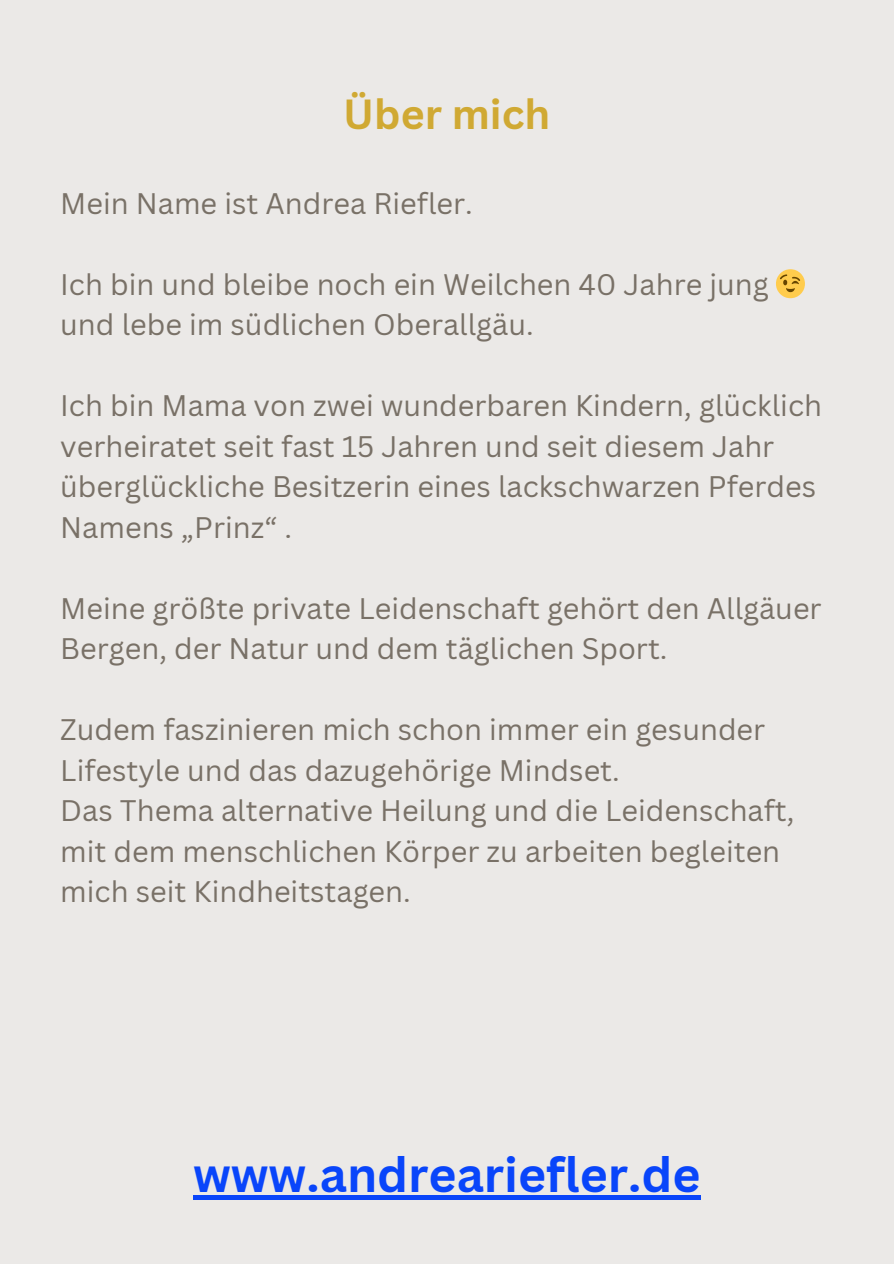
<style>
.page{position:relative;width:894px;height:1264px;background:#fff}
.page>*{position:absolute;margin:0;border:0;box-sizing:border-box;transform-origin:0 0}
.t1{font:700 48px "Canva Sans";color:#0945fa}
.t2{font:700 40.95px "Canva Sans";color:#d0a933}
.t3{font:28.95px/40.5px "Canva Sans";color:#797167}
</style>
<div class="page">
<div style="left:0;top:0;width:893px;height:1263px;background:#ebe9e7"></div>
<div style="left:193px;top:1194px;width:507px;height:5px;background:#0945fa"></div>
<h2 class="t2" style="left:343px;top:90px;width:208px">Über mich</h2>
<p class="t3" style="left:60px;top:183px;width:414px">Mein Name ist Andrea Riefler.</p>
<p class="t3" style="left:60px;top:264px;width:710px">Ich bin und bleibe noch ein Weilchen 40 Jahre jung und lebe im südlichen Oberallgäu.</p>
<p class="t3" style="left:60px;top:385px;width:763px">Ich bin Mama von zwei wunderbaren Kindern, glücklich verheiratet seit fast 15 Jahren und seit diesem Jahr überglückliche Besitzerin eines lackschwarzen Pferdes Namens „Prinz“ .</p>
<p class="t3" style="left:60px;top:588px;width:762px">Meine größte private Leidenschaft gehört den Allgäuer<br>Bergen, der Natur und dem täglichen Sport.</p>
<p class="t3" style="left:60px;top:709px;width:735px">Zudem faszinieren mich schon immer ein gesunder Lifestyle und das dazugehörige Mindset.<br>Das Thema alternative Heilung und die Leidenschaft, mit dem menschlichen Körper zu arbeiten begleiten mich seit Kindheitstagen.</p>
<h1 class="t1" style="left:193px;top:1145px;width:509px">www.andreariefler.de</h1>
</div>
